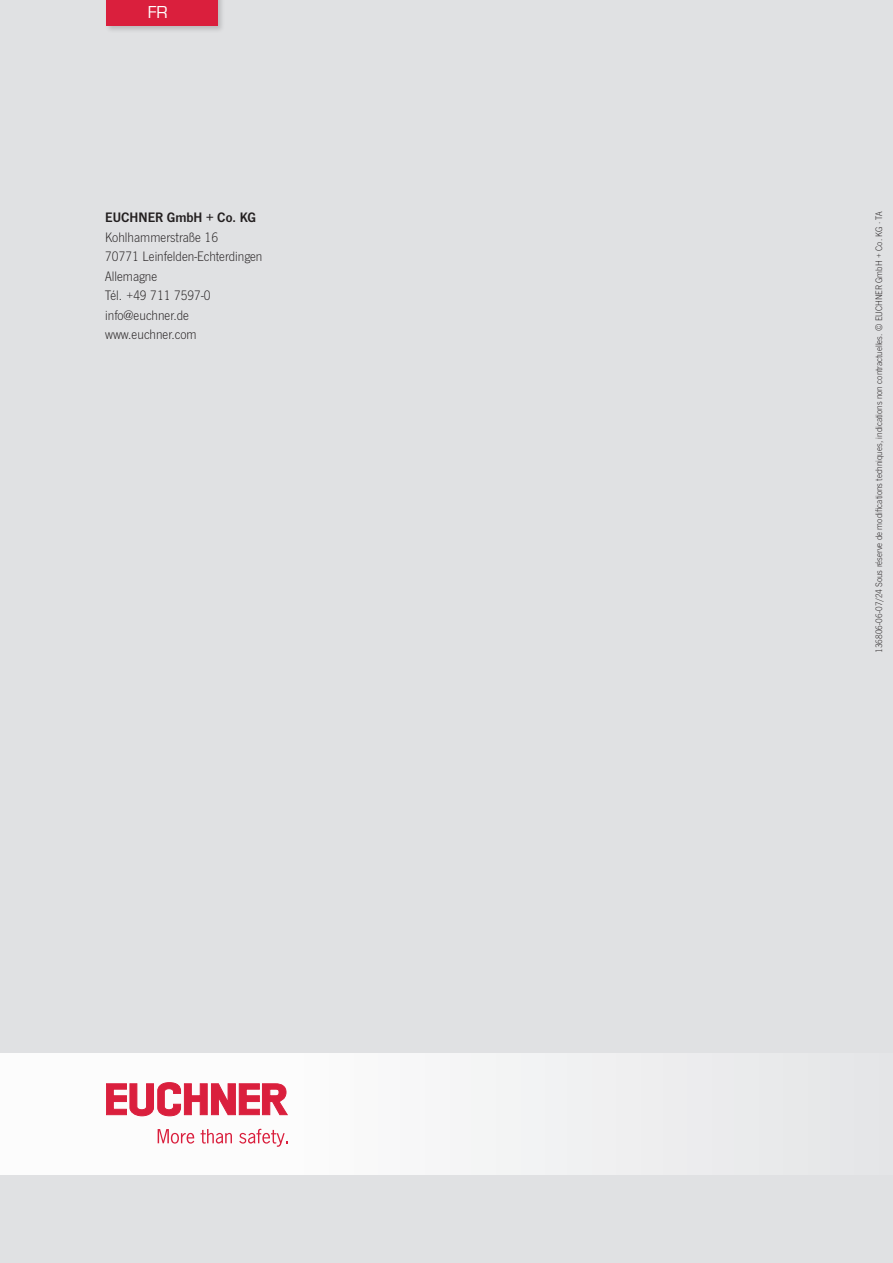
<style>
.page{position:relative;width:893px;height:1263px;background:#e0e1e3}
.page>*{position:absolute;margin:0;border:0;box-sizing:border-box;transform-origin:0 0}
.t1{font:18px "Eurostile";color:#fff}
.t2{font:300 14.25px/19.5px "News Got";color:#231f20}
.t3{font:14.25px "News Got Dem";color:#231f20}
.t4{font:300 9.75px "News Got";color:#231f20}
</style>
<div class="page">
<div style="left:105px;top:0;width:120px;height:33px;background:#231f20;opacity:.2"></div>
<div style="left:106px;top:0;width:112px;height:26px;background:#da1f3d"></div>
<div style="left:0;top:1053px;width:893px;height:122px;background:linear-gradient(to right,#fff,#e7e8e9)"></div>
<svg style="left:106px;top:1082px;width:181px;height:34px;background:#e67083"></svg>
<svg style="left:158px;top:1129px;width:36px;height:14px"></svg>
<svg style="left:201px;top:1129px;width:31px;height:14px"></svg>
<svg style="left:239px;top:1129px;width:48px;height:18px"></svg>
<h1 class="t1" style="left:148px;top:0;width:22px">FR</h1>
<h2 class="t3" style="left:105px;top:209px;width:152px">EUCHNER GmbH + Co. KG</h2>
<h2 class="t2" style="left:105px;top:227px;width:159px">Kohlhammerstraße 16<br>70771 Leinfelden-Echterdingen<br>Allemagne<br>Tél. +49 711 7597-0 info@euchner.de www.euchner.com</h2>
<p class="t4" style="left:874px;top:653px;width:443px;rotate:-90deg">136806-06-07/24 Sous réserve de modifications techniques, indications non contractuelles. © EUCHNER GmbH + Co. KG · TA</p>
</div>
